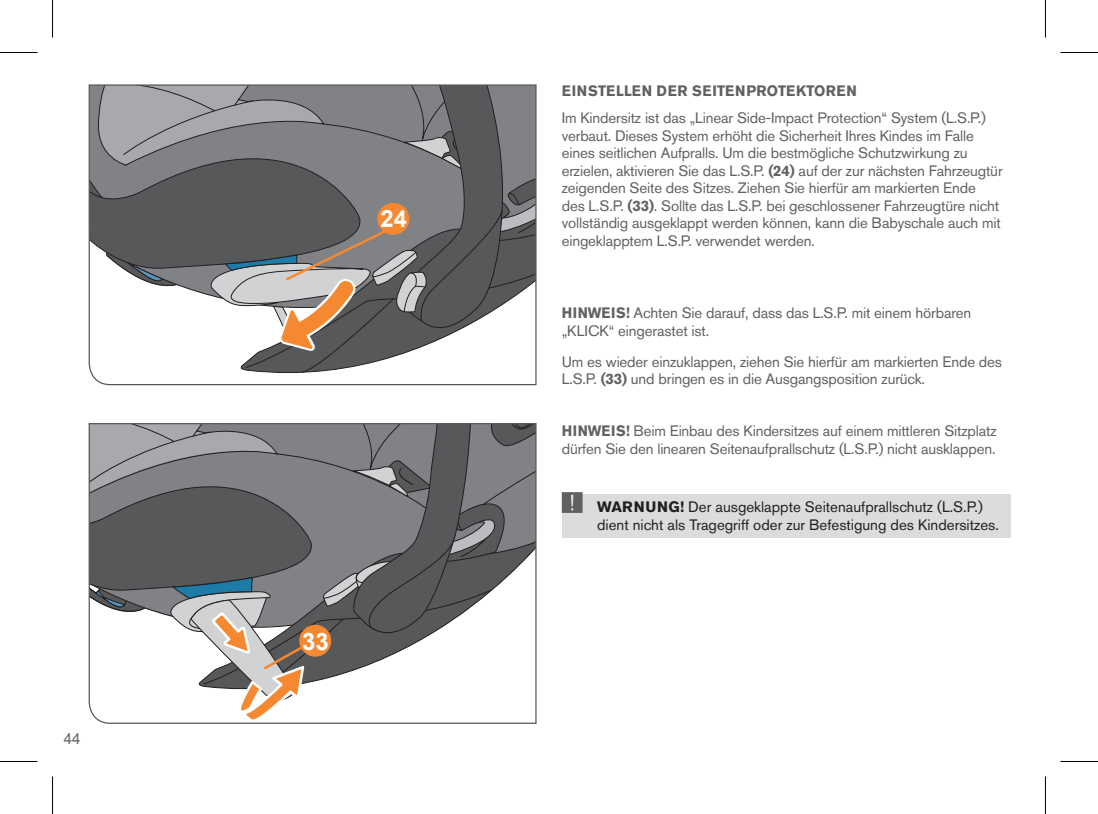
<style>
.page{position:relative;width:1098px;height:814px;background:#fff}
.page>*{position:absolute;margin:0;border:0;box-sizing:border-box;transform-origin:0 0}
.t1{font:75px "Warnung Cybex";color:#616164}
.t2{font:700 24px "Arial";color:#fff}
.t3{font:700 23.75px "Arial";color:#fff}
.t4{font:15px/17.5px "Akzidenz Grotesk Pro";letter-spacing:-.01em;color:#616164}
.t5{font:15px/18px "Akzidenz Grotesk Pro";color:#231f20}
.t6{font:700 15px "Akzidenz Grotesk Pro";letter-spacing:.05em;color:#616164;scale:.95 1}
.t7{font:15px "Arial";color:#616164}
.s1{font-weight:700}
</style>
<div class="page">
<div style="left:561px;top:494px;width:449px;height:43px;background:#dbdcde"></div>
<svg style="left:88px;top:84px;width:449px;height:302px"></svg>
<svg style="left:89px;top:85px;width:447px;height:288px"></svg>
<svg style="left:89px;top:423px;width:447px;height:300px"></svg>
<hr style="left:0;top:52px;width:38px;height:1px;background:#000">
<hr style="left:1060px;top:52px;width:37px;height:1px;background:#000">
<hr style="left:0;top:761px;width:38px;height:1px;background:#000">
<hr style="left:1060px;top:761px;width:37px;height:1px;background:#000">
<hr style="left:52px;top:0;width:1px;height:38px;background:#000">
<hr style="left:52px;top:776px;width:1px;height:38px;background:#000">
<hr style="left:1044px;top:0;width:1px;height:38px;background:#000">
<hr style="left:1044px;top:776px;width:1px;height:38px;background:#000">
<p class="t7" style="left:64px;top:728px;width:18px">44</p>
<h3 class="t3" style="left:380px;top:203px;width:28px">24</h3>
<h2 class="t2" style="left:302px;top:625px;width:28px">33</h2>
<p class="t6" style="left:561px;top:81px;width:312px">EINSTELLEN DER SEITENPROTEKTOREN</p>
<p class="t4" style="left:561px;top:109px;width:442px">Im Kindersitz ist das „Linear Side-Impact Protection“ System (L.S.P.) verbaut. Dieses System erhöht die Sicherheit Ihres Kindes im Falle eines seitlichen Aufpralls. Um die bestmögliche Schutzwirkung zu erzielen, aktivieren Sie das L.S.P. <span class="s1">(24)</span> auf der zur nächsten Fahrzeugtür zeigenden Seite des Sitzes. Ziehen Sie hierfür am markierten Ende des L.S.P. <span class="s1">(33)</span>. Sollte das L.S.P. bei geschlossener Fahrzeugtüre nicht vollständig ausgeklappt werden können, kann die Babyschale auch mit eingeklapptem L.S.P. verwendet werden.</p>
<p class="t4" style="left:561px;top:304px;width:411px"><span class="s1">HINWEIS!</span> Achten Sie darauf, dass das L.S.P. mit einem hörbaren „KLICK“ eingerastet ist.</p>
<p class="t4" style="left:561px;top:353px;width:442px">Um es wieder einzuklappen, ziehen Sie hierfür am markierten Ende des<br>L.S.P. <span class="s1">(33)</span> und bringen es in die Ausgangsposition zurück.</p>
<p class="t4" style="left:561px;top:422px;width:436px"><span class="s1">HINWEIS!</span> Beim Einbau des Kindersitzes auf einem mittleren Sitzplatz dürfen Sie den linearen Seitenaufprallschutz (L.S.P.) nicht ausklappen.</p>
<h1 class="t1" style="left:561px;top:454px;width:22px">!</h1>
<p class="t5" style="left:597px;top:498px;width:403px"><span class="s1">WARNUNG!</span> Der ausgeklappte Seitenaufprallschutz (L.S.P.) dient nicht als Tragegriff oder zur Befestigung des Kindersitzes.</p>
</div>
